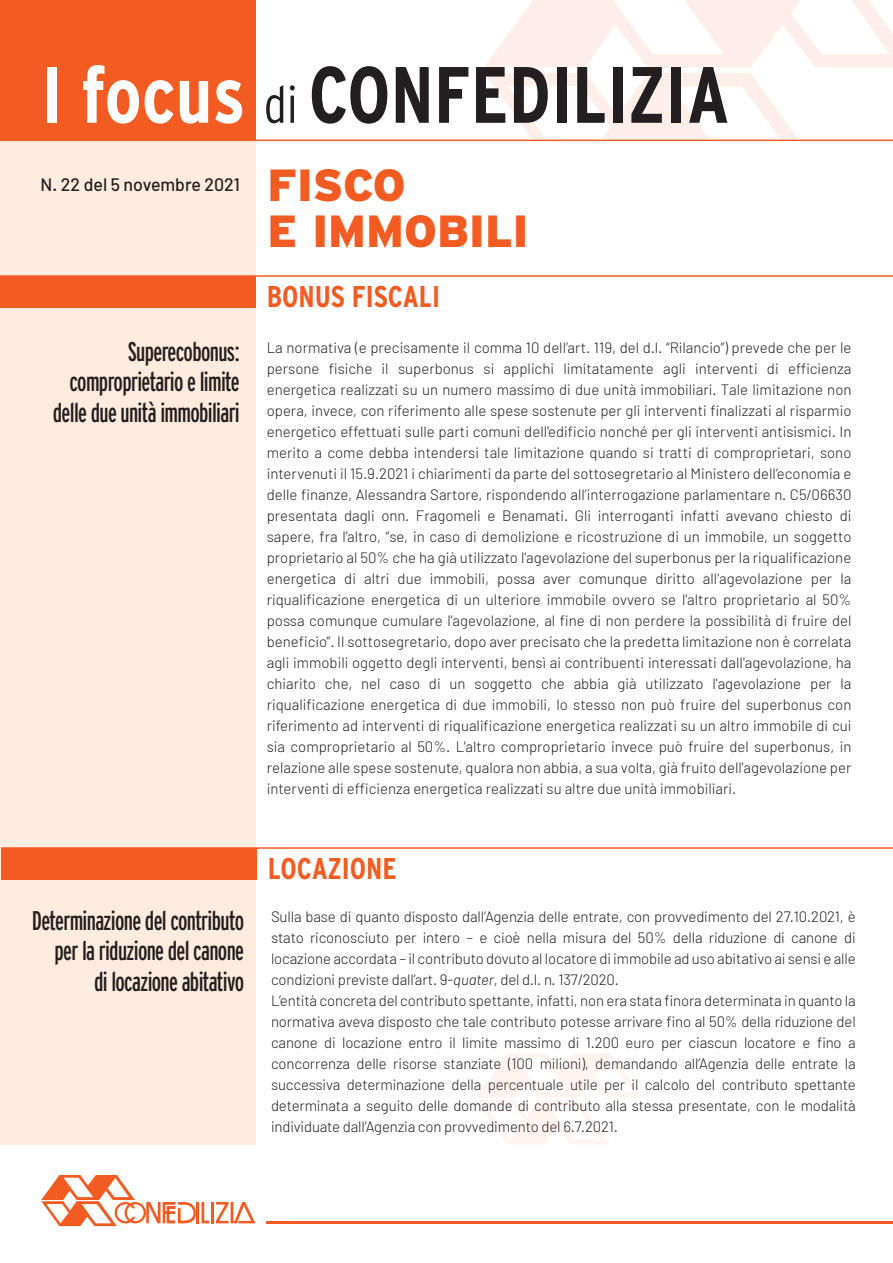
<style>
.page{position:relative;width:893px;height:1263px;background:#fff}
.page>*{position:absolute;margin:0;border:0;box-sizing:border-box;transform-origin:0 0}
.t1{font:700 condensed 79.65px "Interstate";color:#231f20}
.t2{font:900 45px/45.5px "Interstate";color:#f25b21}
.t3{font:700 condensed 30px "Interstate";color:#f25b21}
.t4{font:extra-condensed 27px/30.5px "Interstate";letter-spacing:-.025em;color:#231f20;text-align:right}
.t5{font:500 18px "Barlow";color:#231f20}
.t6{font:300 15px/21px "Barlow";letter-spacing:-.01em;color:#231f20;text-align:justify}
.s1{color:#fff}
.s2{font-weight:300;font-size:51.75px}
.s3{font-style:italic}
</style>
<div class="page">
<div style="left:0;top:0;width:255px;height:1144px;background:#feecdf"></div>
<hr style="left:267px;top:1221px;width:626px;height:2px;background:#f25b21">
<hr style="left:196px;top:1202px;width:3px;height:21px;background:#f25b21">
<svg style="left:202px;top:1202px;width:7px;height:21px"></svg>
<hr style="left:211px;top:1202px;width:3px;height:21px;background:#f25b21">
<svg style="left:216px;top:1202px;width:39px;height:21px"></svg>
<svg style="left:41px;top:1175px;width:155px;height:51px"></svg>
<svg style="left:484px;top:0;width:409px;height:67px"></svg>
<svg style="left:485px;top:73px;width:313px;height:66px"></svg>
<div style="left:0;top:0;width:255px;height:140px;background:#f25b21"></div>
<hr style="left:0;top:140px;width:893px;height:1px;background:#f25b21">
<hr style="left:0;top:275px;width:893px;height:2px;background:#f25b21">
<div style="left:0;top:276px;width:255px;height:31px;background:#f25b21"></div>
<hr style="left:1px;top:847px;width:892px;height:2px;background:#f25b21">
<div style="left:1px;top:848px;width:256px;height:31px;background:#f25b21"></div>
<svg style="left:476px;top:1053px;width:166px;height:91px"></svg>
<h1 class="t1" style="left:41px;top:50px;width:690px"><span class="s1">I focus</span> <span class="s2">di</span> CONFEDILIZIA</h1>
<p class="t5" style="left:41px;top:173px;width:201px">N. 22 del 5 novembre 2021</p>
<h3 class="t4" style="left:53px;top:336px;width:188px">Superecobonus: comproprietario e limite delle due unità immobiliari</h3>
<h2 class="t2" style="left:267px;top:162px;width:262px">FISCO<br>E IMMOBILI</h2>
<h3 class="t3" style="left:267px;top:280px;width:175px">BONUS FISCALI</h3>
<p class="t6" style="left:267px;top:336px;width:586px">La normativa (e precisamente il comma 10 dell’art. 119, del d.l. “Rilancio”) prevede che per le persone fisiche il superbonus si applichi limitatamente agli interventi di efficienza energetica realizzati su un numero massimo di due unità immobiliari. Tale limitazione non opera, invece, con riferimento alle spese sostenute per gli interventi finalizzati al risparmio energetico effettuati sulle parti comuni dell'edificio nonché per gli interventi antisismici. In merito a come debba intendersi tale limitazione quando si tratti di comproprietari, sono intervenuti il 15.9.2021 i chiarimenti da parte del sottosegretario al Ministero dell’economia e delle finanze, Alessandra Sartore, rispondendo all’interrogazione parlamentare n. C5/06630 presentata dagli onn. Fragomeli e Benamati. Gli interroganti infatti avevano chiesto di sapere, fra l’altro, “se, in caso di demolizione e ricostruzione di un immobile, un soggetto proprietario al 50% che ha già utilizzato l'agevolazione del superbonus per la riqualificazione energetica di altri due immobili, possa aver comunque diritto all'agevolazione per la riqualificazione energetica di un ulteriore immobile ovvero se l'altro proprietario al 50% possa comunque cumulare l'agevolazione, al fine di non perdere la possibilità di fruire del beneficio”. Il sottosegretario, dopo aver precisato che la predetta limitazione non è correlata agli immobili oggetto degli interventi, bensì ai contribuenti interessati dall'agevolazione, ha chiarito che, nel caso di un soggetto che abbia già utilizzato l'agevolazione per la riqualificazione energetica di due immobili, lo stesso non può fruire del superbonus con riferimento ad interventi di riqualificazione energetica realizzati su un altro immobile di cui sia comproprietario al 50%. L'altro comproprietario invece può fruire del superbonus, in relazione alle spese sostenute, qualora non abbia, a sua volta, già fruito dell'agevolazione per interventi di efficienza energetica realizzati su altre due unità immobiliari.</p>
<h3 class="t4" style="left:32px;top:905px;width:214px">Determinazione del contributo per la riduzione del canone<br>di locazione abitativo</h3>
<h3 class="t3" style="left:268px;top:852px;width:130px">LOCAZIONE</h3>
<p class="t6" style="left:271px;top:905px;width:586px;text-align:left">Sulla base di quanto disposto dall’Agenzia delle entrate, con provvedimento del 27.10.2021, è stato riconosciuto per intero – e cioè nella misura del 50% della riduzione di canone di locazione accordata – il contributo dovuto al locatore di immobile ad uso abitativo ai sensi e alle condizioni previste dall’art. 9-<span class="s3">quater</span>, del d.l. n. 137/2020.<br>L’entità concreta del contributo spettante, infatti, non era stata finora determinata in quanto la normativa aveva disposto che tale contributo potesse arrivare fino al 50% della riduzione del canone di locazione entro il limite massimo di 1.200 euro per ciascun locatore e fino a concorrenza delle risorse stanziate (100 milioni), demandando all’Agenzia delle entrate la successiva determinazione della percentuale utile per il calcolo del contributo spettante determinata a seguito delle domande di contributo alla stessa presentate, con le modalità individuate dall’Agenzia con provvedimento del 6.7.2021.</p>
</div>
